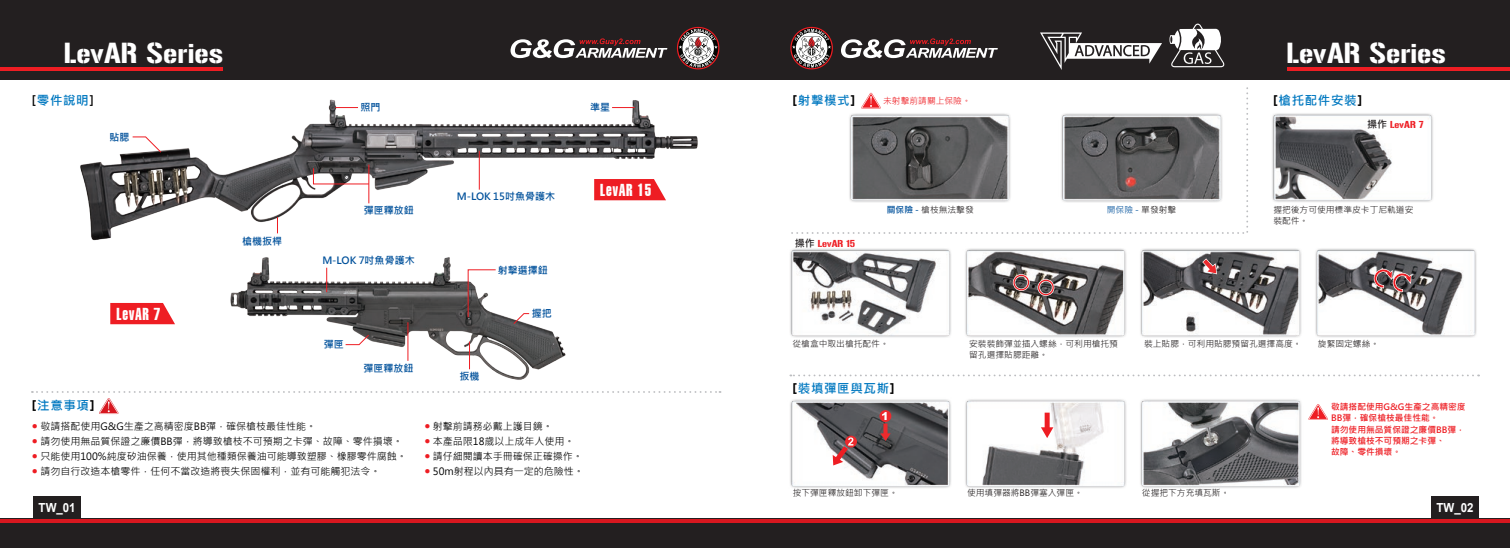
<style>
.page{position:relative;width:1510px;height:548px;background:#fff}
.page>*{position:absolute;margin:0;border:0;box-sizing:border-box;transform-origin:0 0}
.t1{font:28.75px "Gunplay";color:#fff}
.t2{font:16.88px "Swiss 911 BT Extra Compressed";letter-spacing:.05em;color:#fff}
.t3{font:700 12.5px "Microsoft Jheng Hei";letter-spacing:.05em;color:#0078c0}
.t4{font:700 12.5px "Arial";color:#fff;scale:.92 1}
.t5{font:10px "Microsoft Jheng Hei";color:#000}
.t6{font:700 10px "Microsoft Jheng Hei";color:#01519b}
.t7{font:10px "Gunplay";color:#ee1d23}
.t8{font:8.75px/11.2px "Microsoft Jheng Hei";color:#231f20}
.t9{font:700 8.75px/11.2px "Microsoft Jheng Hei";color:#ee1d23}
.t10{font:8.75px "Microsoft Jheng Hei";color:#ee1d23}
.t11{font:8.75px "Microsoft Jheng Hei";color:#01519b}
.s1{font-family:"DIN Pro";font-weight:500;color:#000}
.s2{font-family:"DIN Pro";color:#000}
.s3{font-family:"Arial";color:#ee1d23}
.s4{font-family:"Microsoft Jheng Hei";font-weight:700;color:#231f20}
.s5{font-weight:700;color:#01519b}
.s6{color:#231f20}
</style>
<div class="page">
<img style="left:21px;top:79px;width:1467px;height:439px">
<div style="left:0;top:0;width:1509px;height:79px;background:#231f20"></div>
<hr style="left:0;top:67px;width:222px;height:4px;background:#ee1d23">
<hr style="left:1287px;top:67px;width:222px;height:4px;background:#ee1d23">
<div style="left:0;top:518px;width:1509px;height:29px;background:#231f20"></div>
<hr style="left:0;top:522px;width:1509px;height:1px;background:#d7171f">
<svg style="left:841px;top:38px;width:156px;height:20px"></svg>
<svg style="left:510px;top:38px;width:157px;height:20px"></svg>
<svg style="left:1169px;top:24px;width:55px;height:43px"></svg>
<div style="left:33px;top:495px;width:48px;height:27px;background:#231f20"></div>
<div style="left:1431px;top:495px;width:47px;height:27px;background:#231f20"></div>
<svg style="left:1040px;top:32px;width:122px;height:38px"></svg>
<hr style="left:0;top:519px;width:1509px;height:3px;background:#d7171f">
<svg style="left:677px;top:27px;width:42px;height:42px"></svg>
<svg style="left:790px;top:27px;width:43px;height:42px"></svg>
<svg style="left:612px;top:107px;width:22px;height:1px"></svg>
<svg style="left:132px;top:136px;width:30px;height:17px"></svg>
<svg style="left:345px;top:333px;width:25px;height:12px"></svg>
<svg style="left:335px;top:107px;width:23px;height:1px"></svg>
<svg style="left:512px;top:312px;width:18px;height:13px"></svg>
<svg style="left:467px;top:269px;width:29px;height:49px"></svg>
<svg style="left:313px;top:167px;width:55px;height:17px"></svg>
<svg style="left:32px;top:391px;width:688px;height:23px"></svg>
<svg style="left:790px;top:374px;width:689px;height:2px"></svg>
<hr style="left:479px;top:151px;width:1px;height:38px;background:#ee1d23">
<svg style="left:326px;top:267px;width:1px;height:25px"></svg>
<hr style="left:368px;top:164px;width:1px;height:39px;background:#ee1d23">
<svg style="left:277px;top:217px;width:1px;height:16px"></svg>
<hr style="left:407px;top:322px;width:1px;height:38px;background:#ee1d23">
<svg style="left:469px;top:341px;width:1px;height:28px"></svg>
<svg style="left:594px;top:179px;width:72px;height:21px;background:#ef3036"></svg>
<svg style="left:110px;top:303px;width:65px;height:21px"></svg>
<div style="left:879px;top:410px;width:12px;height:12px;background:#ec2a2d;border-radius:50%"></div>
<svg style="left:880px;top:412px;width:10px;height:29px"></svg>
<svg style="left:845px;top:435px;width:12px;height:12px"></svg>
<svg style="left:832px;top:437px;width:21px;height:28px"></svg>
<div style="left:1044px;top:412px;width:5px;height:17px;background:#ee1d23"></div>
<svg style="left:1041px;top:427px;width:12px;height:11px"></svg>
<svg style="left:1308px;top:404px;width:19px;height:16px"></svg>
<svg style="left:788px;top:86px;width:461px;height:149px"></svg>
<svg style="left:1201px;top:257px;width:16px;height:18px"></svg>
<div style="left:1037px;top:279px;width:17px;height:17px;border:2px solid #fff;border-radius:50%"></div>
<div style="left:1038px;top:279px;width:15px;height:16px;border:1px solid #ee1d23;border-radius:50%"></div>
<div style="left:1012px;top:274px;width:17px;height:17px;border:2px solid #fff;border-radius:50%"></div>
<div style="left:1013px;top:274px;width:16px;height:16px;border:1px solid #ee1d23;border-radius:50%"></div>
<svg style="left:1373px;top:268px;width:39px;height:24px"></svg>
<svg style="left:1366px;top:116px;width:59px;height:15px"></svg>
<h1 class="t1" style="left:64px;top:32px;width:161px">LevAR Series</h1>
<h1 class="t1" style="left:1286px;top:32px;width:161px">LevAR Series</h1>
<p class="t3" style="left:32px;top:92px;width:63px"><span class="s1">[</span>零件說明<span class="s1">]</span></p>
<p class="t3" style="left:792px;top:92px;width:64px"><span class="s2">[</span>射擊模式<span class="s2">]</span></p>
<p class="t10" style="left:883px;top:95px;width:89px">未射擊前請關上保險。</p>
<p class="t3" style="left:1273px;top:92px;width:90px"><span class="s2">[</span>槍托配件安裝<span class="s2">]</span></p>
<p class="t6" style="left:360px;top:101px;width:21px">照門</p>
<p class="t6" style="left:590px;top:101px;width:21px">準星</p>
<p class="t6" style="left:110px;top:131px;width:21px">貼腮</p>
<p class="t6" style="left:242px;top:234px;width:41px">槍機扳桿</p>
<p class="t6" style="left:364px;top:204px;width:51px">彈匣釋放鈕</p>
<p class="t6" style="left:322px;top:254px;width:94px">M-LOK 7吋魚骨護木</p>
<p class="t6" style="left:457px;top:190px;width:100px">M-LOK 15吋魚骨護木</p>
<p class="t6" style="left:498px;top:264px;width:51px">射擊選擇鈕</p>
<h2 class="t2" style="left:116px;top:304px;width:45px">LevAR 7</h2>
<p class="t6" style="left:324px;top:338px;width:21px">彈匣</p>
<p class="t6" style="left:363px;top:362px;width:51px">彈匣釋放鈕</p>
<p class="t3" style="left:32px;top:397px;width:64px"><span class="s2">[</span>注意事項<span class="s2">]</span></p>
<p class="t5" style="left:32px;top:420px;width:286px"><span class="s3">●</span> 敬請搭配使用G&amp;G生產之高精密度BB彈，確保槍枝最佳性能。</p>
<p class="t5" style="left:32px;top:435px;width:372px"><span class="s3">●</span> 請勿使用無品質保證之廉價BB彈，將導致槍枝不可預期之卡彈、故障、零件損壞。</p>
<p class="t5" style="left:32px;top:450px;width:376px"><span class="s3">●</span> 只能使用100%純度矽油保養，使用其他種類保養油可能導致塑膠、橡膠零件腐蝕。</p>
<p class="t5" style="left:32px;top:465px;width:350px"><span class="s3">●</span> 請勿自行改造本槍零件，任何不當改造將喪失保固權利，並有可能觸犯法令。</p>
<p class="t6" style="left:459px;top:370px;width:21px">扳機</p>
<p class="t6" style="left:532px;top:307px;width:21px">握把</p>
<p class="t5" style="left:424px;top:420px;width:130px"><span class="s3">●</span> 射擊前請務必戴上護目鏡。</p>
<p class="t5" style="left:424px;top:435px;width:152px"><span class="s3">●</span> 本產品限18歲以上成年人使用。</p>
<p class="t5" style="left:424px;top:450px;width:160px"><span class="s3">●</span> 請仔細閱讀本手冊確保正確操作。</p>
<p class="t5" style="left:424px;top:465px;width:161px"><span class="s3">●</span> 50m射程以內具有一定的危險性。</p>
<h2 class="t2" style="left:600px;top:180px;width:52px">LevAR 15</h2>
<p class="t7" style="left:794px;top:236px;width:62px"><span class="s4">操作</span> LevAR 15</p>
<p class="t8" style="left:887px;top:204px;width:88px"><span class="s5">關保險 -</span> 槍枝無法擊發</p>
<p class="t11" style="left:1106px;top:204px;width:71px">開保險 - <span class="s6">單發射擊</span></p>
<p class="t7" style="left:1367px;top:117px;width:58px"><span class="s4">操作</span> LevAR 7</p>
<p class="t8" style="left:1273px;top:204px;width:141px">握把後方可使用標準皮卡丁尼軌道安裝配件。</p>
<p class="t8" style="left:792px;top:337px;width:98px">從槍盒中取出槍托配件。</p>
<p class="t8" style="left:969px;top:337px;width:150px">安裝裝飾彈並插入螺絲，可利用槍托預留孔選擇貼腮距離。</p>
<p class="t8" style="left:1144px;top:337px;width:159px">裝上貼腮，可利用貼腮預留孔選擇高度。</p>
<p class="t8" style="left:1317px;top:337px;width:63px">旋緊固定螺絲。</p>
<p class="t3" style="left:792px;top:380px;width:103px"><span class="s2">[</span>裝填彈匣與瓦斯<span class="s2">]</span></p>
<p class="t8" style="left:792px;top:487px;width:106px">按下彈匣釋放鈕卸下彈匣。</p>
<p class="t8" style="left:967px;top:487px;width:117px">使用填彈器將BB彈塞入彈匣。</p>
<p class="t8" style="left:1142px;top:487px;width:89px">從握把下方充填瓦斯。</p>
<p class="t9" style="left:1331px;top:401px;width:136px">敬請搭配使用G&amp;G生產之高精密度<br>BB彈，確保槍枝最佳性能。<br>請勿使用無品質保證之廉價BB彈，將導致槍枝不可預期之卡彈、<br>故障、零件損壞。</p>
<p class="t4" style="left:39px;top:498px;width:42px">TW_01</p>
<p class="t4" style="left:1436px;top:498px;width:42px">TW_02</p>
</div>
